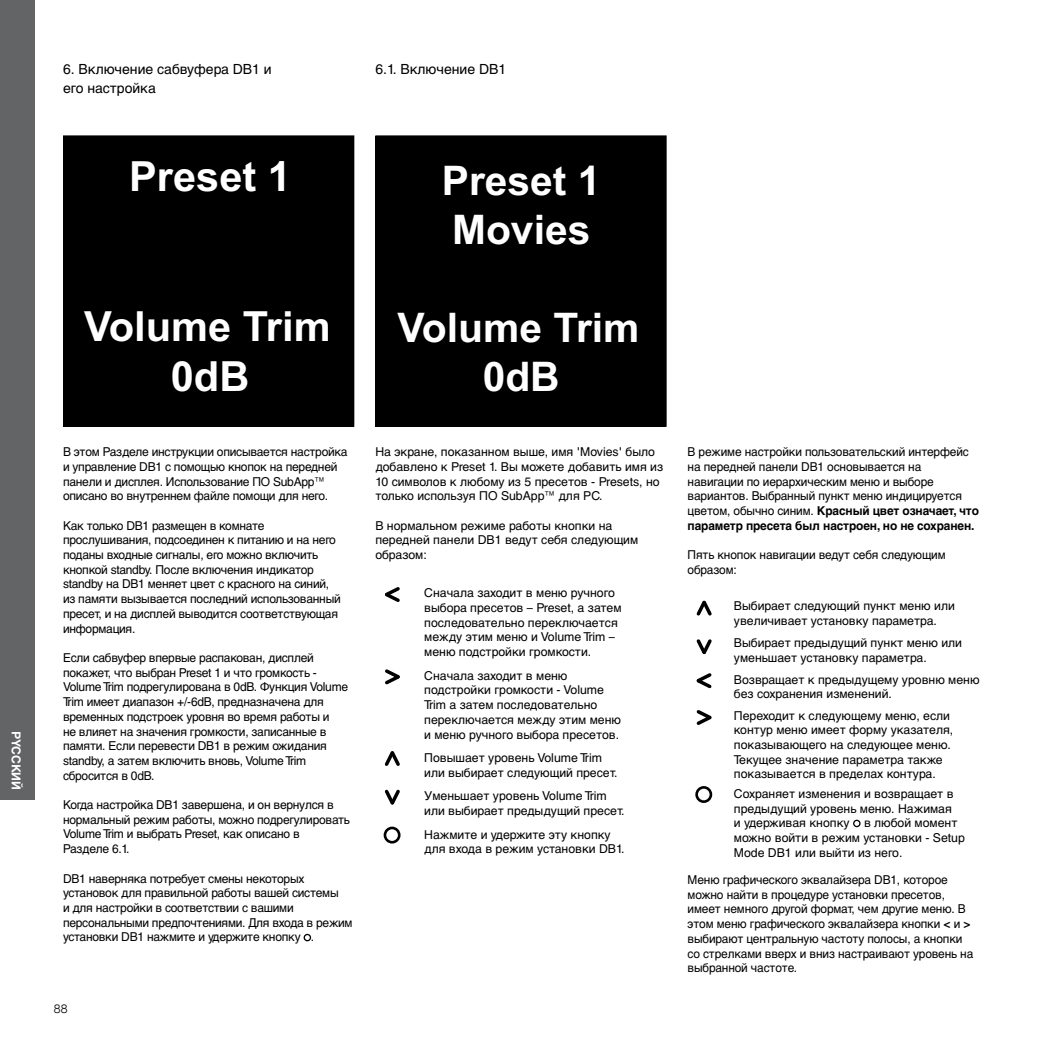
<style>
.page{position:relative;width:1042px;height:1042px;background:#fff}
.page>*{position:absolute;margin:0;border:0;box-sizing:border-box;transform-origin:0 0}
.t1{font:700 41.65px/49.9px "Arial";color:#fff;text-align:center}
.t2{font:700 40.77px/49px "Arial";color:#fff}
.t3{font:14px "Helvetica Cyr Upright";color:#000}
.t4{font:12.25px/14.7px "Helvetica Cyr Upright";letter-spacing:-.01em;color:#000}
.t5{font:700 12.25px/14.7px "Helvetica Cyr";letter-spacing:-.01em;color:#000}
.t6{font:700 12.25px "Helvetica Cyr";color:#fff}
.t7{font:300 12.25px "Helvetica Neue LT Com";color:#000}
.s1{font-family:"Helvetica Cyr Upright";font-weight:400}
.s2{font-family:"Helvetica Cyr";font-weight:700}
</style>
<div class="page">
<div style="left:0;top:0;width:35px;height:799px;background:#636466"></div>
<div style="left:853px;top:820px;width:7px;height:7px;border:1px solid #000;border-radius:50%"></div>
<div style="left:304px;top:934px;width:7px;height:7px;border:1px solid #000;border-radius:50%"></div>
<svg style="left:384px;top:751px;width:16px;height:15px"></svg>
<svg style="left:384px;top:789px;width:16px;height:16px"></svg>
<svg style="left:385px;top:669px;width:15px;height:16px"></svg>
<svg style="left:385px;top:587px;width:15px;height:15px"></svg>
<svg style="left:696px;top:600px;width:16px;height:16px"></svg>
<svg style="left:696px;top:639px;width:16px;height:16px"></svg>
<svg style="left:696px;top:710px;width:16px;height:15px"></svg>
<svg style="left:696px;top:673px;width:16px;height:16px"></svg>
<div style="left:384px;top:826px;width:16px;height:17px;border:3px solid #000;border-radius:50%"></div>
<div style="left:695px;top:786px;width:17px;height:17px;border:3px solid #000;border-radius:50%"></div>
<div style="left:64px;top:136px;width:290px;height:290px;background:#000"></div>
<div style="left:63px;top:135px;width:291px;height:292px;border:1px solid #000"></div>
<div style="left:375px;top:136px;width:290px;height:290px;background:#000"></div>
<div style="left:375px;top:135px;width:291px;height:292px;border:1px solid #000"></div>
<p class="t6" style="left:23px;top:731px;width:61px;rotate:90deg">PYCCКИЙ</p>
<p class="t3" style="left:63px;top:61px;width:210px">6. Включение сабвуфера DB1 и</p>
<p class="t3" style="left:375px;top:61px;width:132px">6.1. Включение DB1</p>
<p class="t3" style="left:63px;top:80px;width:94px">его настройка</p>
<h1 class="t1" style="left:129px;top:153px;width:163px">Preset 1</h1>
<h2 class="t2" style="left:442px;top:158px;width:160px">Preset 1<br>Movies</h2>
<h1 class="t1" style="left:84px;top:302px;width:248px">Volume Trim<br>0dB</h1>
<p class="t4" style="left:63px;top:444px;width:286px">В этом Разделе инструкции описывается настройка и управление DB1 с помощью кнопок на передней панели и дисплея. Использование ПО SubApp™ описано во внутреннем файле помощи для него.</p>
<p class="t4" style="left:63px;top:518px;width:279px">Как только DB1 размещен в комнате прослушивания, подсоединен к питанию и на него поданы входные сигналы, его можно включить кнопкой standby. После включения индикатор standby на DB1 меняет цвет с красного на синий, из памяти вызывается последний использованный пресет, и на дисплей выводится соответствующая информация.</p>
<p class="t4" style="left:63px;top:650px;width:287px">Если сабвуфер впервые распакован, дисплей покажет, что выбран Preset 1 и что громкость - Volume Trim подрегулирована в 0dB. Функция Volume Trim имеет диапазон +/-6dB, предназначена для временных подстроек уровня во время работы и<br>не влияет на значения громкости, записанные в памяти. Если перевести DB1 в режим ожидания standby, а затем включить вновь, Volume Trim сбросится в 0dB.</p>
<p class="t4" style="left:63px;top:797px;width:288px">Когда настройка DB1 завершена, и он вернулся в нормальный режим работы, можно подрегулировать Volume Trim и выбрать Preset, как описано в<br>Разделе 6.1.</p>
<p class="t4" style="left:63px;top:871px;width:291px">DB1 наверняка потребует смены некоторых установок для правильной работы вашей системы<br>и для настройки в соответствии с вашими персональными предпочтениями. Для входа в режим установки DB1 нажмите и удержите кнопку .</p>
<h2 class="t2" style="left:398px;top:305px;width:243px;text-align:center">Volume Trim<br>0dB</h2>
<p class="t4" style="left:375px;top:444px;width:289px">На экране, показанном выше, имя 'Movies' было добавлено к Preset 1. Вы можете добавить имя из 10 символов к любому из 5 пресетов - Presets, но только используя ПО SubApp™ для PC.</p>
<p class="t4" style="left:375px;top:518px;width:264px">В нормальном режиме работы кнопки на передней панели DB1 ведут себя следующим образом:</p>
<p class="t4" style="left:424px;top:586px;width:199px">Сначала заходит в меню ручного выбора пресетов – Preset, а затем последовательно переключается между этим меню и Volume Trim – меню подстройки громкости.</p>
<p class="t4" style="left:424px;top:668px;width:198px">Сначала заходит в меню подстройки громкости - Volume<br>Trim а затем последовательно переключается между этим меню и меню ручного выбора пресетов.</p>
<p class="t4" style="left:424px;top:750px;width:195px">Повышает уровень Volume Trim или выбирает следующий пресет.</p>
<p class="t4" style="left:424px;top:789px;width:202px">Уменьшает уровень Volume Trim или выбирает предыдущий пресет.</p>
<p class="t4" style="left:424px;top:827px;width:202px">Нажмите и удержите эту кнопку для входа в режим установки DB1.</p>
<p class="t7" style="left:54px;top:1001px;width:15px">88</p>
<p class="t4" style="left:687px;top:444px;width:283px">В режиме настройки пользовательский интерфейс на передней панели DB1 основывается на навигации по иерархическим меню и выборе вариантов. Выбранный пункт меню индицируется</p>
<p class="t5" style="left:687px;top:503px;width:293px"><span class="s1">цветом, обычно синим.</span> Красный цвет означает, что параметр пресета был настроен, но не сохранен.</p>
<p class="t4" style="left:687px;top:547px;width:259px">Пять кнопок навигации ведут себя следующим образом:</p>
<p class="t4" style="left:734px;top:598px;width:222px">Выбирает следующий пункт меню или увеличивает установку параметра.</p>
<p class="t4" style="left:734px;top:636px;width:230px">Выбирает предыдущий пункт меню или уменьшает установку параметра.</p>
<p class="t4" style="left:734px;top:672px;width:247px">Возвращает к предыдущему уровню меню без сохранения изменений.</p>
<p class="t4" style="left:734px;top:708px;width:221px">Переходит к следующему меню, если контур меню имеет форму указателя, показывающего на следующее меню.<br>Текущее значение параметра также показывается в пределах контура.</p>
<p class="t4" style="left:734px;top:786px;width:232px">Сохраняет изменения и возвращает в предыдущий уровень меню. Нажимая<br>и удерживая кнопку в любой момент можно войти в режим установки - Setup Mode DB1 или выйти из него.</p>
<p class="t4" style="left:687px;top:872px;width:287px">Меню графического эквалайзера DB1, которое можно найти в процедуре установки пресетов, имеет немного другой формат, чем другие меню. В этом меню графического эквалайзера кнопки <span class="s2">&lt;</span> и <span class="s2">&gt; </span>выбирают центральную частоту полосы, а кнопки со стрелками вверх и вниз настраивают уровень на выбранной частоте.</p>
</div>
